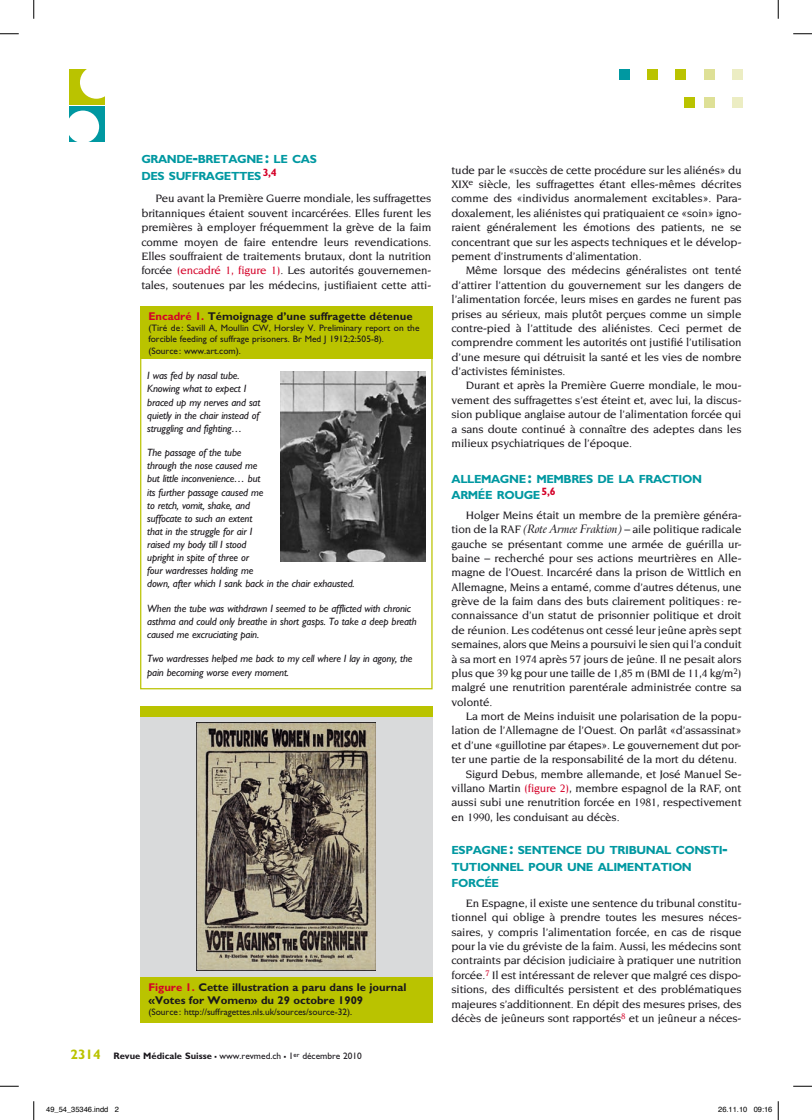
<style>
.page{position:relative;width:812px;height:1120px;background:#fff}
.page>*{position:absolute;margin:0;border:0;box-sizing:border-box;transform-origin:0 0}
.t1{font:700 11.75px/16.2px "Gill Sans";letter-spacing:-.035em;color:#0098a1}
.t2{font:500 11.62px/14.4px "Novarese";letter-spacing:-.01em;color:#1a171c;text-align:justify}
.t3{font:700 11.25px/12.5px "Gill Sans";color:#1a171c}
.t4{font:italic 10.62px/13.1px "Gill Sans";letter-spacing:-.015em;color:#1a171c}
.t5{font:9.38px/11.2px "Gill Sans";color:#1a171c}
.t6{font:7.5px "Helvetica";color:#000}
.s1{font-size:16.88px}
.s2{color:#d40028}
.s3{font-weight:700;font-size:13.75px;color:#bac300}
.s4{font-weight:700}
.s5{font-weight:700;font-size:13.75px}
.s6{font-family:"Arrus BT";font-weight:400;font-style:italic}
</style>
<div class="page">
<div style="left:732px;top:69px;width:10px;height:11px;background:#ecedc3"></div>
<div style="left:703px;top:69px;width:11px;height:11px;background:#dee096"></div>
<div style="left:675px;top:69px;width:11px;height:11px;background:#bac300"></div>
<div style="left:647px;top:69px;width:10px;height:11px;background:#bac300"></div>
<div style="left:618px;top:69px;width:11px;height:11px;background:#0098a1"></div>
<div style="left:732px;top:98px;width:10px;height:10px;background:#ecedc3"></div>
<div style="left:703px;top:98px;width:11px;height:10px;background:#dee096"></div>
<div style="left:684px;top:98px;width:10px;height:10px;background:#bac300"></div>
<div style="left:69px;top:69px;width:36px;height:36px;background:#bac300"></div>
<div style="left:80px;top:66px;width:33px;height:33px;background:#fff;border-radius:50%"></div>
<div style="left:69px;top:106px;width:36px;height:36px;background:#0098a1"></div>
<div style="left:67px;top:111px;width:32px;height:32px;background:#fff;border-radius:50%"></div>
<div style="left:140px;top:307px;width:292px;height:52px;background:#bac300"></div>
<div style="left:140px;top:357px;width:292px;height:332px;border:1px solid #bac300"></div>
<img style="left:280px;top:371px;width:146px;height:191px">
<div style="left:140px;top:713px;width:292px;height:282px;background:#d9dadb"></div>
<img style="left:197px;top:722px;width:178px;height:249px">
<div style="left:140px;top:977px;width:292px;height:45px;background:#bac300"></div>
<div style="left:140px;top:706px;width:292px;height:10px;background:#bac300"></div>
<svg style="left:0;top:33px;width:19px;height:2px"></svg>
<svg style="left:793px;top:33px;width:19px;height:2px"></svg>
<svg style="left:0;top:1085px;width:19px;height:2px"></svg>
<svg style="left:793px;top:1085px;width:19px;height:2px"></svg>
<svg style="left:33px;top:0;width:2px;height:19px"></svg>
<svg style="left:33px;top:1101px;width:2px;height:19px"></svg>
<svg style="left:777px;top:0;width:2px;height:19px"></svg>
<svg style="left:777px;top:1101px;width:2px;height:19px"></svg>
<p class="t1" style="left:141px;top:151px;width:177px">GRANDE<span class="s1">-</span>BRETAGNE <span class="s1">:</span> LE CAS<br>DES SUFFRAGETTES <sup>3,4</sup></p>
<p class="t2" style="left:141px;top:191px;width:291px;text-indent:14px">Peu avant la Première Guerre mondiale, les suffragettes britanniques étaient souvent incarcérées. Elles furent les premières à employer fréquemment la grève de la faim comme moyen de faire entendre leurs revendications.<br>Elles souffraient de traitements brutaux, dont la nutrition forcée <span class="s2">(encadré 1, figure 1)</span>. Les autorités gouvernemen&shy;tales, soutenues par les médecins, justifiaient cette atti-</p>
<p class="t3" style="left:148px;top:310px;width:265px"><span class="s2">Encadré 1.</span> Témoignage d’une suffragette détenue</p>
<p class="t5" style="left:148px;top:322px;width:272px">(Tiré de : Savill A, Moullin CW, Horsley V. Preliminary report on the forcible feeding of suffrage prisoners. Br Med J 1912;2:505-8).<br>(Source : www.art.com).</p>
<p class="t4" style="left:147px;top:369px;width:115px">I was fed by nasal tube.<br>Knowing what to expect I braced up my nerves and sat quietly in the chair instead of struggling and fighting…</p>
<p class="t4" style="left:147px;top:446px;width:209px">The passage of the tube<br>through the nose caused me<br>but little inconvenience… but<br>its further passage caused me<br>to retch, vomit, shake, and<br>suffocate to such an extent<br>that in the struggle for air I<br>raised my body till I stood<br>upright in spite of three or<br>four wardresses holding me<br>down, after which I sank back in the chair exhausted.</p>
<p class="t4" style="left:147px;top:602px;width:271px">When the tube was withdrawn I seemed to be afflicted with chronic asthma and could only breathe in short gasps. To take a deep breath caused me excruciating pain.</p>
<p class="t4" style="left:147px;top:652px;width:267px">Two wardresses helped me back to my cell where I lay in agony, the pain becoming worse every moment.</p>
<p class="t3" style="left:148px;top:981px;width:259px"><span class="s2">Figure 1.</span> Cette illustration a paru dans le journal «Votes for Women» du 29 octobre 1909</p>
<p class="t5" style="left:148px;top:1006px;width:205px">(Source : http://suffragettes.nls.uk/sources/source-32).</p>
<p class="t5" style="left:70px;top:1050px;width:293px"><span class="s3">2314</span> <span class="s4">Revue Médicale Suisse</span> <span class="s5">–</span> www.revmed.ch <span class="s5">–</span> 1<sup>er</sup> décembre 2010</p>
<p class="t2" style="left:451px;top:163px;width:291px">tude par le «succès de cette procédure sur les aliénés» du XIX<sup>e</sup> siècle, les suffragettes étant elles-mêmes décrites comme des «individus anormalement excitables». Para&shy;doxalement, les aliénistes qui pratiquaient ce «soin» igno&shy;raient généralement les émotions des patients, ne se concentrant que sur les aspects techniques et le dévelop&shy;pement d’instruments d’alimentation.</p>
<p class="t2" style="left:451px;top:263px;width:291px;text-indent:14px">Même lorsque des médecins généralistes ont tenté d’attirer l’attention du gouvernement sur les dangers de l’alimentation forcée, leurs mises en gardes ne furent pas prises au sérieux, mais plutôt perçues comme un simple contre-pied à l’attitude des aliénistes. Ceci permet de comprendre comment les autorités ont justifié l’utilisation d’une mesure qui détruisit la santé et les vies de nombre d’activistes féministes.</p>
<p class="t2" style="left:451px;top:378px;width:291px;text-indent:14px">Durant et après la Première Guerre mondiale, le mou&shy;vement des suffragettes s’est éteint et, avec lui, la discus&shy;sion publique anglaise autour de l’alimentation forcée qui a sans doute continué à connaître des adeptes dans les milieux psychiatriques de l’époque.</p>
<p class="t1" style="left:451px;top:470px;width:252px">ALLEMAGNE <span class="s1">:</span> MEMBRES DE LA FRACTION<br>ARMÉE ROUGE <sup>5,6</sup></p>
<p class="t2" style="left:451px;top:508px;width:291px;text-indent:14px">Holger Meins était un membre de la première généra&shy;tion de la RAF <span class="s6">(Rote Armee Fraktion)</span> – aile politique radicale gauche se présentant comme une armée de guérilla ur&shy;baine – recherché pour ses actions meurtrières en Alle&shy;magne de l’Ouest. Incarcéré dans la prison de Wittlich en Allemagne, Meins a entamé, comme d’autres détenus, une grève de la faim dans des buts clairement politiques: re&shy;connaissance d’un statut de prisonnier politique et droit de réunion. Les codétenus ont cessé leur jeûne après sept semaines, alors que Meins a poursuivi le sien qui l’a conduit à sa mort en 1974 après 57 jours de jeûne. Il ne pesait alors plus que 39 kg pour une taille de 1,85 m (BMI de 11,4 kg/m<sup>2</sup>) malgré une renutrition parentérale administrée contre sa volonté.</p>
<p class="t2" style="left:465px;top:709px;width:277px">La mort de Meins induisit une polarisation de la popu-</p>
<p class="t2" style="left:451px;top:723px;width:291px">lation de l’Allemagne de l’Ouest. On parlât «d’assassinat»</p>
<p class="t2" style="left:451px;top:738px;width:291px">et d’une «guillotine par étapes». Le gouvernement dut por-</p>
<p class="t2" style="left:451px;top:752px;width:287px">ter une partie de la responsabilité de la mort du détenu.</p>
<p class="t2" style="left:465px;top:766px;width:277px">Sigurd Debus, membre allemande, et José Manuel Se-</p>
<p class="t2" style="left:451px;top:781px;width:291px">villano Martin <span class="s2">(figure 2)</span>, membre espagnol de la RAF, ont</p>
<p class="t2" style="left:451px;top:795px;width:291px">aussi subi une renutrition forcée en 1981, respectivement</p>
<p class="t2" style="left:451px;top:810px;width:169px">en 1990, les conduisant au décès.</p>
<p class="t1" style="left:451px;top:842px;width:278px">ESPAGNE <span class="s1">:</span> SENTENCE DU TRIBUNAL CONSTI<span class="s1">-<br></span>TUTIONNEL POUR UNE ALIMENTATION<br>FORCÉE</p>
<p class="t2" style="left:451px;top:896px;width:291px;text-indent:14px">En Espagne, il existe une sentence du tribunal constitu&shy;tionnel qui oblige à prendre toutes les mesures néces&shy;saires, y compris l’alimentation forcée, en cas de risque pour la vie du gréviste de la faim. Aussi, les médecins sont contraints par décision judiciaire à pratiquer une nutrition forcée.<sup>7</sup> Il est intéressant de relever que malgré ces dispo&shy;sitions, des difficultés persistent et des problématiques majeures s’additionnent. En dépit des mesures prises, des décès de jeûneurs sont rapportés<sup>8</sup> et un jeûneur a néces-</p>
<p class="t6" style="left:46px;top:1104px;width:74px">49_54_35346.indd 2</p>
<p class="t6" style="left:718px;top:1104px;width:56px">26.11.10 09:16</p>
</div>
